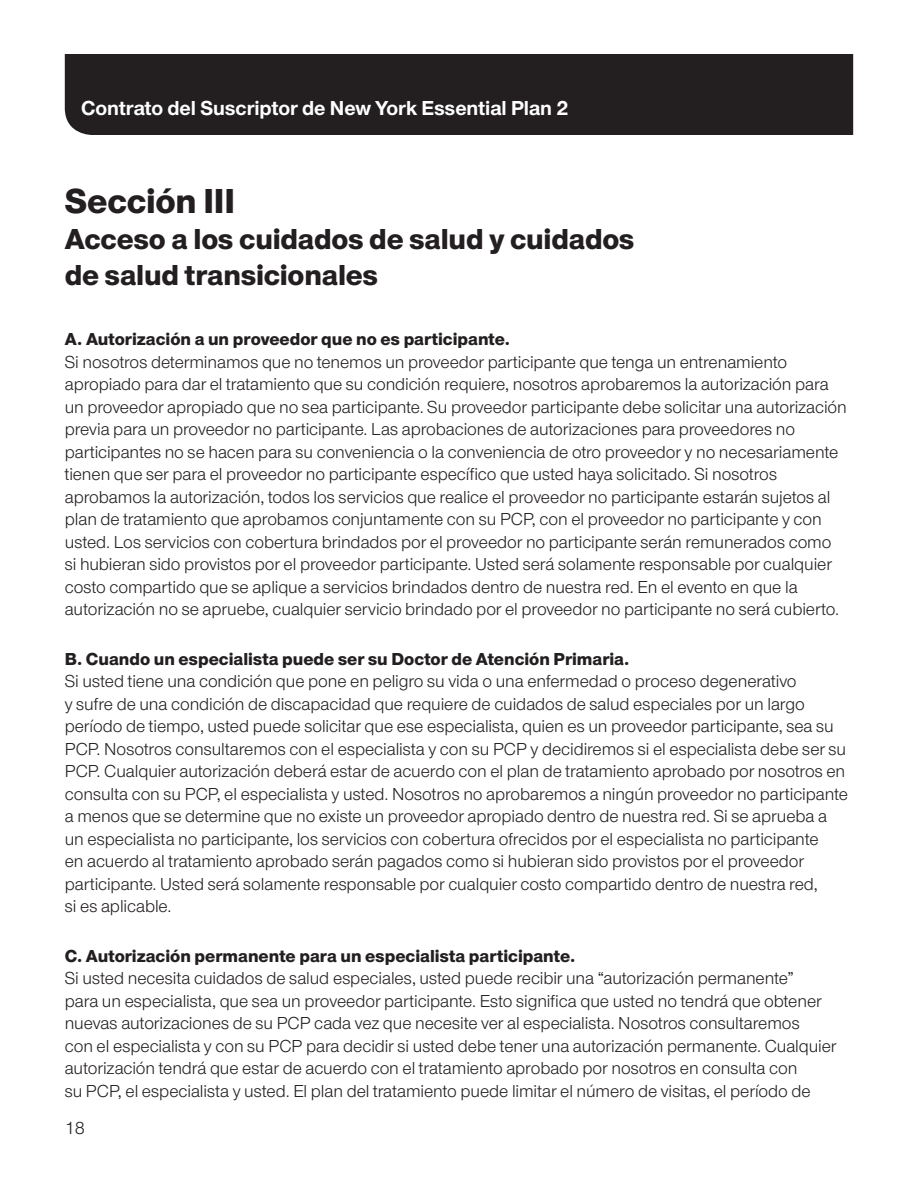
<style>
.page{position:relative;width:918px;height:1188px;background:#fff}
.page>*{position:absolute;margin:0;border:0;box-sizing:border-box;transform-origin:0 0}
.Section_heads___noDo{font:800 36px "UHC Sans";letter-spacing:-.005em;color:#231f20}
.Section_heads___noDo-2{font:800 30px/36px "UHC Sans";letter-spacing:-.005em;color:#231f20}
.t1{font:700 21px "UHC Sans";color:#fff}
.Body___12_15{font:18px/22.5px "UHC Sans";letter-spacing:-.005em;color:#231f20}
.SUB_Subhead___12_15{font:800 18px "UHC Sans";color:#231f20}
</style>
<div class="page">
<div style="left:65px;top:54px;width:788px;height:81px;background:#231f20"></div>
<p class="t1" style="left:81px;top:94px;width:489px">Contrato del Suscriptor de New York Essential Plan 2</p>
<p class="Section_heads___noDo" style="left:65px;top:176px;width:172px">Sección III</p>
<p class="Section_heads___noDo-2" style="left:65px;top:220px;width:571px">Acceso a los cuidados de salud y cuidados de salud transicionales</p>
<p class="SUB_Subhead___12_15" style="left:65px;top:327px;width:447px">A. Autorización a un proveedor que no es participante.</p>
<p class="Body___12_15" style="left:65px;top:350px;width:784px">Si nosotros determinamos que no tenemos un proveedor participante que tenga un entrenamiento apropiado para dar el tratamiento que su condición requiere, nosotros aprobaremos la autorización para un proveedor apropiado que no sea participante. Su proveedor participante debe solicitar una autorización previa para un proveedor no participante. Las aprobaciones de autorizaciones para proveedores no participantes no se hacen para su conveniencia o la conveniencia de otro proveedor y no necesariamente tienen que ser para el proveedor no participante específico que usted haya solicitado. Si nosotros aprobamos la autorización, todos los servicios que realice el proveedor no participante estarán sujetos al plan de tratamiento que aprobamos conjuntamente con su PCP, con el proveedor no participante y con usted. Los servicios con cobertura brindados por el proveedor no participante serán remunerados como si hubieran sido provistos por el proveedor participante. Usted será solamente responsable por cualquier costo compartido que se aplique a servicios brindados dentro de nuestra red. En el evento en que la autorización no se apruebe, cualquier servicio brindado por el proveedor no participante no será cubierto.</p>
<p class="SUB_Subhead___12_15" style="left:65px;top:646px;width:566px">B. Cuando un especialista puede ser su Doctor de Atención Primaria.</p>
<p class="Body___12_15" style="left:65px;top:670px;width:785px">Si usted tiene una condición que pone en peligro su vida o una enfermedad o proceso degenerativo<br>y sufre de una condición de discapacidad que requiere de cuidados de salud especiales por un largo período de tiempo, usted puede solicitar que ese especialista, quien es un proveedor participante, sea su PCP. Nosotros consultaremos con el especialista y con su PCP y decidiremos si el especialista debe ser su PCP. Cualquier autorización deberá estar de acuerdo con el plan de tratamiento aprobado por nosotros en consulta con su PCP, el especialista y usted. Nosotros no aprobaremos a ningún proveedor no participante a menos que se determine que no existe un proveedor apropiado dentro de nuestra red. Si se aprueba a un especialista no participante, los servicios con cobertura ofrecidos por el especialista no participante<br>en acuerdo al tratamiento aprobado serán pagados como si hubieran sido provistos por el proveedor participante. Usted será solamente responsable por cualquier costo compartido dentro de nuestra red,<br>si es aplicable.</p>
<p class="SUB_Subhead___12_15" style="left:65px;top:943px;width:512px">C. Autorización permanente para un especialista participante.</p>
<p class="Body___12_15" style="left:65px;top:967px;width:773px">Si usted necesita cuidados de salud especiales, usted puede recibir una “autorización permanente”<br>para un especialista, que sea un proveedor participante. Esto significa que usted no tendrá que obtener nuevas autorizaciones de su PCP cada vez que necesite ver al especialista. Nosotros consultaremos<br>con el especialista y con su PCP para decidir si usted debe tener una autorización permanente. Cualquier autorización tendrá que estar de acuerdo con el tratamiento aprobado por nosotros en consulta con<br>su PCP, el especialista y usted. El plan del tratamiento puede limitar el número de visitas, el período de</p>
<p class="Body___12_15" style="left:65px;top:1116px;width:22px">18</p>
</div>
